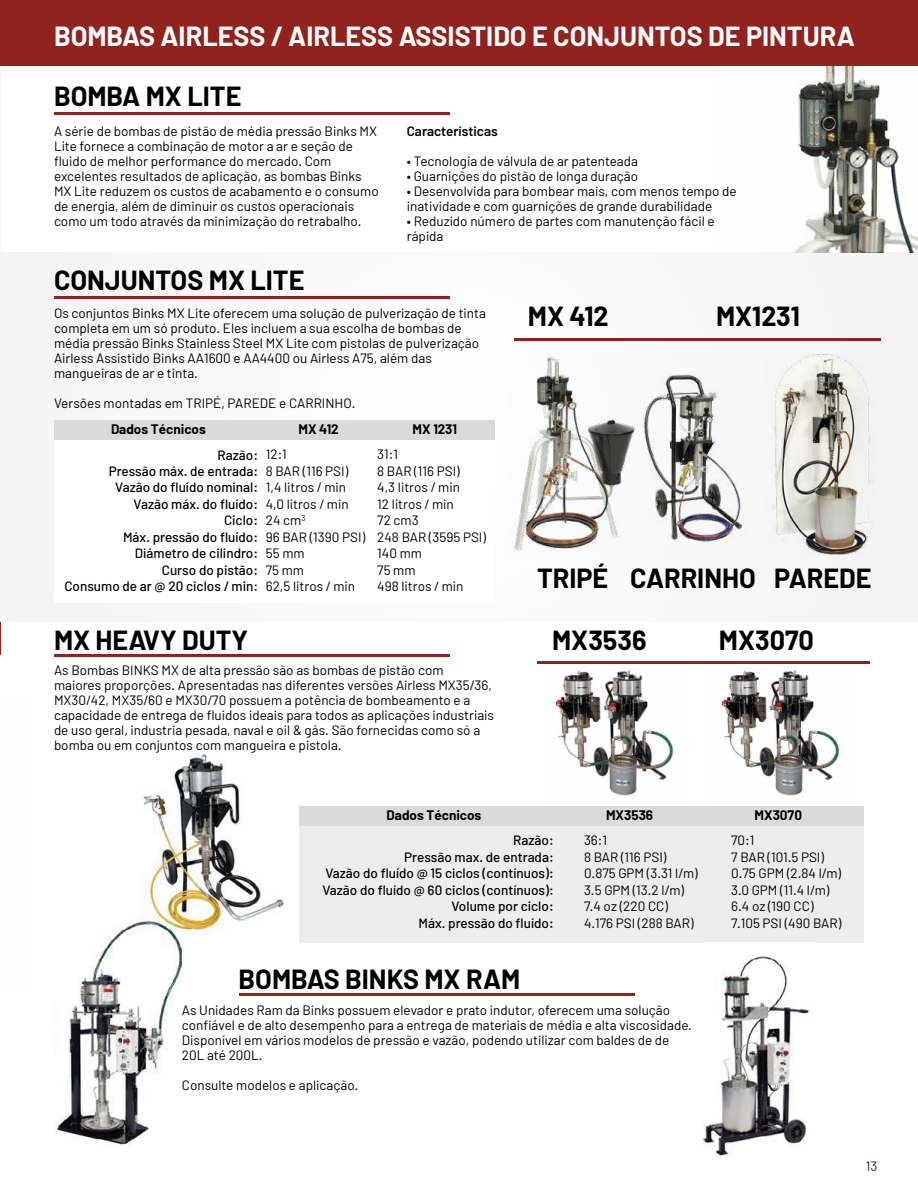
<style>
.page{position:relative;width:918px;height:1188px;background:#fff}
.page>*{position:absolute;margin:0;border:0;box-sizing:border-box;transform-origin:0 0}
.t1{font:700 27px "Barlow";color:#000}
.t2{font:700 27px "Barlow";color:#fff}
.t3{font:13.5px/16.5px "Barlow";color:#000}
.t4{font:500 13.5px/16.5px "Barlow";color:#000;text-align:right}
.t5{font:700 13.5px "Barlow";color:#000}
.t6{font:600 13.5px "Barlow";color:#000}
.t7{font:13.5px "Barlow";color:#1d263e}
</style>
<div class="page">
<img style="left:141px;top:754px;width:144px;height:179px">
<img style="left:56px;top:912px;width:126px;height:233px">
<hr style="left:0;top:65px;width:1px;height:524px;background:#f5f5f5">
<hr style="left:0;top:589px;width:1px;height:66px;background:#91221d">
<div style="left:0;top:253px;width:918px;height:369px;background:#f8f8f8"></div>
<div style="left:54px;top:421px;width:441px;height:19px;background:#dadad9"></div>
<div style="left:54px;top:440px;width:441px;height:162px;background:#fff"></div>
<div style="left:299px;top:807px;width:565px;height:19px;background:#dadad9"></div>
<div style="left:299px;top:826px;width:565px;height:117px;background:#ececec"></div>
<img style="left:790px;top:66px;width:128px;height:187px">
<img style="left:514px;top:357px;width:121px;height:194px">
<img style="left:545px;top:670px;width:141px;height:137px">
<img style="left:710px;top:670px;width:142px;height:137px">
<img style="left:643px;top:374px;width:100px;height:170px">
<img style="left:772px;top:354px;width:102px;height:201px">
<div style="left:0;top:0;width:918px;height:66px;background:#91221d"></div>
<hr style="left:515px;top:338px;width:366px;height:3px;background:#91221d">
<hr style="left:537px;top:661px;width:333px;height:3px;background:#91221d">
<hr style="left:54px;top:112px;width:396px;height:3px;background:#91221d">
<hr style="left:54px;top:296px;width:396px;height:3px;background:#91221d">
<hr style="left:54px;top:654px;width:396px;height:2px;background:#91221d">
<hr style="left:239px;top:993px;width:396px;height:3px;background:#91221d">
<img style="left:704px;top:956px;width:108px;height:203px">
<h1 class="t2" style="left:54px;top:19px;width:802px">BOMBAS AIRLESS / AIRLESS ASSISTIDO E CONJUNTOS DE PINTURA</h1>
<h1 class="t1" style="left:54px;top:80px;width:189px">BOMBA MX LITE</h1>
<p class="t3" style="left:54px;top:123px;width:326px;line-height:15px">A série de bombas de pistão de média pressão Binks MX Lite fornece a combinação de motor a ar e seção de fluido de melhor performance do mercado. Com excelentes resultados de aplicação, as bombas Binks MX Lite reduzem os custos de acabamento e o consumo de energia, além de diminuir os custos operacionais como um todo através da minimização do retrabalho.</p>
<p class="t6" style="left:407px;top:123px;width:92px">Características</p>
<p class="t3" style="left:407px;top:152px;width:233px">• Tecnologia de válvula de ar patenteada</p>
<p class="t3" style="left:407px;top:167px;width:233px">• Guarnições do pistão de longa duração</p>
<p class="t3" style="left:407px;top:183px;width:331px;line-height:15px">• Desenvolvida para bombear mais, com menos tempo de inatividade e com guarnições de grande durabilidade</p>
<p class="t3" style="left:407px;top:213px;width:309px;line-height:15px">• Reduzido número de partes com manutenção fácil e rápida</p>
<h1 class="t1" style="left:54px;top:264px;width:252px">CONJUNTOS MX LITE</h1>
<p class="t3" style="left:54px;top:305px;width:434px;line-height:15px">Os conjuntos Binks MX Lite oferecem uma solução de pulverização de tinta completa em um só produto. Eles incluem a sua escolha de bombas de média pressão Binks Stainless Steel MX Lite com pistolas de pulverização Airless Assistido Binks AA1600 e AA4400 ou Airless A75, além das mangueiras de ar e tinta.</p>
<p class="t3" style="left:54px;top:394px;width:303px">Versões montadas em TRIPÉ, PAREDE e CARRINHO.</p>
<p class="t5" style="left:111px;top:421px;width:96px">Dados Técnicos</p>
<p class="t4" style="left:64px;top:446px;width:195px">Razão:<br>Pressão máx. de entrada:<br>Vazão do fluído nominal:<br>Vazão máx. do fluído:<br>Ciclo:<br>Máx. pressão do fluído:<br>Diámetro de cilindro:<br>Curso do pistão:<br>Consumo de ar @ 20 ciclos / min:</p>
<p class="t3" style="left:266px;top:446px;width:101px">12:1<br>8 BAR (116 PSI)<br>1,4 litros / min<br>4,0 litros / min<br>24 cm<sup>3<br></sup>96 BAR (1390 PSI)<br>55 mm<br>75 mm<br>62,5 litros / min</p>
<p class="t3" style="left:377px;top:446px;width:110px">31:1<br>8 BAR (116 PSI)<br>4,3 litros / min<br>12 litros / min<br>72 cm3<br>248 BAR (3595 PSI)<br>140 mm<br>75 mm<br>498 litros / min</p>
<p class="t5" style="left:298px;top:421px;width:42px">MX 412</p>
<p class="t5" style="left:413px;top:421px;width:46px">MX 1231</p>
<h1 class="t1" style="left:54px;top:623px;width:196px">MX HEAVY DUTY</h1>
<p class="t3" style="left:54px;top:662px;width:442px;line-height:15px">As Bombas BINKS MX de alta pressão são as bombas de pistão com maiores proporções. Apresentadas nas diferentes versões Airless MX35/36, MX30/42, MX35/60 e MX30/70 possuem a potência de bombeamento e a capacidade de entrega de fluidos ideais para todos as aplicações industriais de uso geral, industria pesada, naval e oil &amp; gás. São fornecidas como só a bomba ou em conjuntos com mangueira e pistola.</p>
<h1 class="t1" style="left:528px;top:300px;width:82px">MX 412</h1>
<h1 class="t1" style="left:716px;top:300px;width:85px">MX1231</h1>
<h1 class="t1" style="left:537px;top:562px;width:336px">TRIPÉ CARRINHO PAREDE</h1>
<h1 class="t1" style="left:552px;top:623px;width:96px">MX3536</h1>
<h1 class="t1" style="left:719px;top:623px;width:96px">MX3070</h1>
<p class="t5" style="left:387px;top:807px;width:96px">Dados Técnicos</p>
<p class="t5" style="left:606px;top:807px;width:49px">MX3536</p>
<p class="t5" style="left:755px;top:807px;width:49px">MX3070</p>
<p class="t4" style="left:322px;top:832px;width:233px">Razão:<br>Pressão max. de entrada:<br>Vazão do fluído @ 15 ciclos (contínuos):<br>Vazão do fluído @ 60 ciclos (contínuos):<br>Volume por ciclo:<br>Máx. pressão do fluído:</p>
<p class="t3" style="left:584px;top:832px;width:115px">36:1<br>8 BAR (116 PSI)<br>0.875 GPM (3.31 l/m)<br>3.5 GPM (13.2 l/m)<br>7.4 oz (220 CC)<br>4.176 PSI (288 BAR)</p>
<p class="t3" style="left:731px;top:832px;width:111px">70:1<br>7 BAR (101.5 PSI)<br>0.75 GPM (2.84 l/m)<br>3.0 GPM (11.4 l/m)<br>6.4 oz (190 CC)<br>7.105 PSI (490 BAR)</p>
<h1 class="t1" style="left:239px;top:963px;width:283px">BOMBAS BINKS MX RAM</h1>
<p class="t3" style="left:182px;top:1002px;width:512px;line-height:15px">As Unidades Ram da Binks possuem elevador e prato indutor, oferecem uma solução confiável e de alto desempenho para a entrega de materiais de média e alta viscosidade.<br>Disponível em vários modelos de pressão e vazão, podendo utilizar com baldes de de 20L até 200L.</p>
<p class="t3" style="left:182px;top:1076px;width:178px">Consulte modelos e aplicação.</p>
<p class="t7" style="left:866px;top:1158px;width:13px">13</p>
</div>
